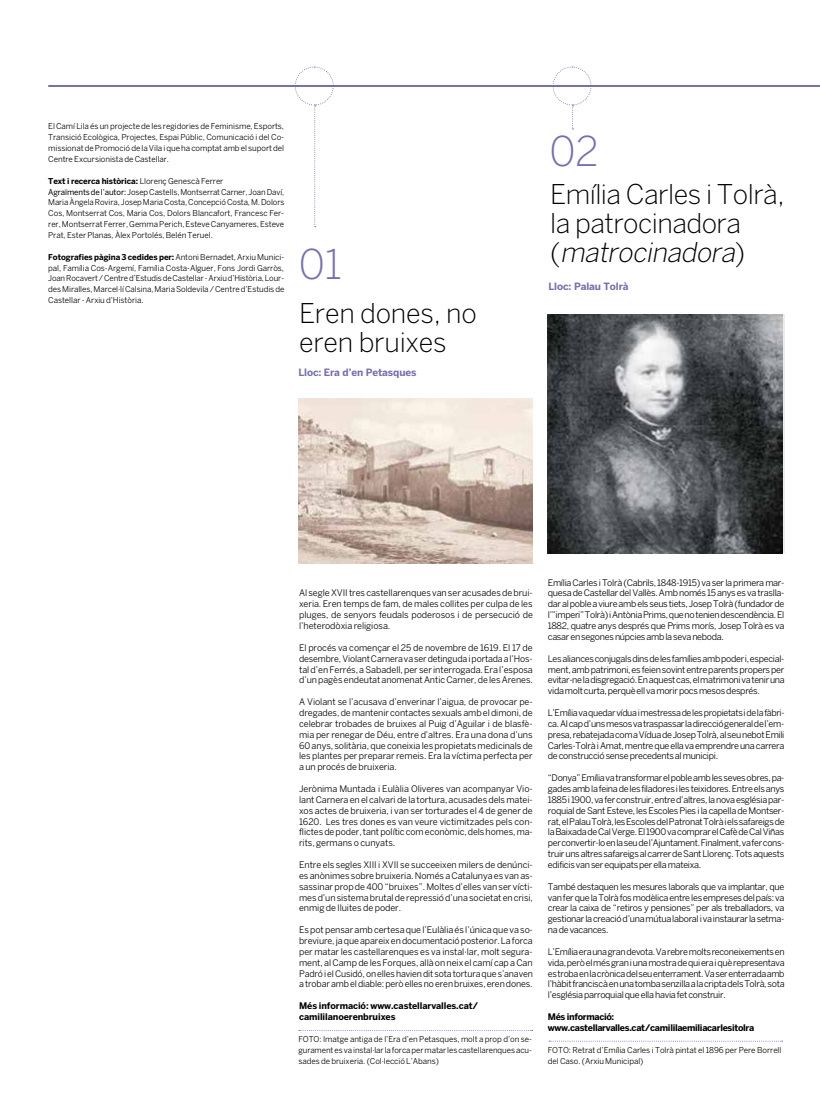
<style>
.page{position:relative;width:820px;height:1106px;background:#fff}
.page>*{position:absolute;margin:0;border:0;box-sizing:border-box;transform-origin:0 0}
.t1{font:300 40.7px "Benton Sans";color:#7570ac}
.t2{font:300 27px/29px "Benton Sans";letter-spacing:-.02em;color:#000}
.t3{font:700 10px "Benton Sans";letter-spacing:-.01em;color:#7570ac}
.t4{font:9px/10.9px "Benton Sans";letter-spacing:-.025em;color:#000;text-align:justify}
.t5{font:700 9px/10.9px "Benton Sans";letter-spacing:-.035em;color:#000}
.t6{font:700 9px/10.9px "Benton Sans";letter-spacing:-.01em;color:#000}
.t7{font:8px/10.9px "Benton Sans";letter-spacing:-.005em;color:#000;text-align:justify}
.s1{font-weight:700}
.s2{font-style:inherit}
.s3{font-style:italic}
</style>
<div class="page">
<img style="left:298px;top:399px;width:234px;height:165px">
<img style="left:547px;top:314px;width:235px;height:239px">
<hr style="left:48px;top:85px;width:771px;height:2px;background:#7570ac">
<svg style="left:295px;top:66px;width:39px;height:161px"></svg>
<svg style="left:549px;top:1040px;width:233px;height:1px"></svg>
<svg style="left:552px;top:66px;width:39px;height:63px"></svg>
<p class="t7" style="left:48px;top:121px;width:237px">El Camí Lila és un projecte de les regidories de Feminisme, Esports, Transició Ecològica, Projectes, Espai Públic, Comunicació i del Co&shy;missionat de Promoció de la Vila i que ha comptat amb el suport del Centre Excursionista de Castellar.</p>
<p class="t7" style="left:48px;top:175px;width:237px;text-align:left"><span class="s1">Text i recerca històrica:</span> Llorenç Genescà Ferrer<br><span class="s2">Agraïments de l’autor:</span> Josep Castells, Montserrat Carner, Joan Daví, Maria Àngela Rovira, Josep Maria Costa, Concepció Costa, M. Dolors Cos, Montserrat Cos, Maria Cos, Dolors Blancafort, Francesc Fer&shy;rer, Montserrat Ferrer, Gemma Perich, Esteve Canyameres, Esteve Prat, Ester Planas, Àlex Portolés, Belén Teruel.</p>
<p class="t7" style="left:48px;top:251px;width:237px"><span class="s1">Fotografies pàgina 3 cedides per:</span> Antoni Bernadet, Arxiu Munici&shy;pal, Família Cos-Argemí, Família Costa-Alguer, Fons Jordi Garròs, Joan Rocavert / Centre d’Estudis de Castellar - Arxiu d’Història, Lour&shy;des Miralles, Marcel·lí Calsina, Maria Soldevila / Centre d’Estudis de Castellar - Arxiu d’Història.</p>
<h1 class="t1" style="left:299px;top:240px;width:45px">01</h1>
<h2 class="t2" style="left:299px;top:298px;width:179px">Eren dones, no eren bruixes</h2>
<p class="t3" style="left:298px;top:366px;width:119px">Lloc: Era d’en Petasques</p>
<h1 class="t1" style="left:549px;top:127px;width:51px">02</h1>
<h2 class="t2" style="left:550px;top:180px;width:236px">Emília Carles i Tolrà, la patrocinadora<br>( <span class="s3">matrocinadora</span>)</h2>
<p class="t3" style="left:548px;top:280px;width:82px">Lloc: Palau Tolrà</p>
<p class="t4" style="left:547px;top:577px;width:238px">Emília Carles i Tolrà (Cabrils, 1848-1915) va ser la primera mar&shy;quesa de Castellar del Vallès. Amb només 15 anys es va traslla&shy;dar al poble a viure amb els seus tiets, Josep Tolrà (fundador de l’”imperi” Tolrà) i Antònia Prims, que no tenien descendència. El 1882, quatre anys després que Prims morís, Josep Tolrà es va casar en segones núpcies amb la seva neboda.</p>
<p class="t4" style="left:547px;top:653px;width:238px">Les aliances conjugals dins de les famílies amb poder i, especial&shy;ment, amb patrimoni, es feien sovint entre parents propers per evitar-ne la disgregació. En aquest cas, el matrimoni va tenir una vida molt curta, perquè ell va morir pocs mesos després.</p>
<p class="t4" style="left:547px;top:707px;width:238px">L’Emília va quedar vídua i mestressa de les propietats i de la fàbri&shy;ca. Al cap d’uns mesos va traspassar la direcció general de l’em&shy;presa, rebatejada com a Vídua de Josep Tolrà, al seu nebot Emili Carles-Tolrà i Amat, mentre que ella va emprendre una carrera de construcció sense precedents al municipi.</p>
<p class="t4" style="left:547px;top:772px;width:238px">“Donya” Emília va transformar el poble amb les seves obres, pa&shy;gades amb la feina de les filadores i les teixidores. Entre els anys 1885 i 1900, va fer construir, entre d’altres, la nova església par&shy;roquial de Sant Esteve, les Escoles Pies i la capella de Montser&shy;rat, el Palau Tolrà, les Escoles del Patronat Tolrà i els safareigs de la Baixada de Cal Verge. El 1900 va comprar el Cafè de Cal Viñas per convertir-lo en la seu de l’Ajuntament. Finalment, va fer cons&shy;truir uns altres safareigs al carrer de Sant Llorenç. Tots aquests edificis van ser equipats per ella mateixa.</p>
<p class="t4" style="left:547px;top:881px;width:238px">També destaquen les mesures laborals que va implantar, que van fer que la Tolrà fos modèlica entre les empreses del país: va crear la caixa de “retiros y pensiones” per als treballadors, va gestionar la creació d’una mútua laboral i va instaurar la setma&shy;na de vacances.</p>
<p class="t4" style="left:547px;top:946px;width:238px">L’Emília era una gran devota. Va rebre molts reconeixements en vida, però el més gran i una mostra de qui era i què representava es troba en la crònica del seu enterrament. Va ser enterrada amb l’hàbit franciscà en una tomba senzilla a la cripta dels Tolrà, sota l’església parroquial que ella havia fet construir.</p>
<p class="t5" style="left:547px;top:1011px;width:208px">Més informació: www.castellarvalles.cat/camililaemiliacarlesitolra</p>
<p class="t4" style="left:299px;top:587px;width:235px">Al segle XVII tres castellarenques van ser acusades de brui&shy;xeria. Eren temps de fam, de males collites per culpa de les pluges, de senyors feudals poderosos i de persecució de l’heterodòxia religiosa.</p>
<p class="t4" style="left:299px;top:642px;width:235px">El procés va començar el 25 de novembre de 1619. El 17 de desembre, Violant Carnera va ser detinguda i portada a l’Hos&shy;tal d’en Ferrés, a Sabadell, per ser interrogada. Era l’esposa d’un pagès endeutat anomenat Antic Carner, de les Arenes.</p>
<p class="t4" style="left:299px;top:696px;width:235px">A Violant se l’acusava d’enverinar l’aigua, de provocar pe&shy;dregades, de mantenir contactes sexuals amb el dimoni, de celebrar trobades de bruixes al Puig d’Aguilar i de blasfè&shy;mia per renegar de Déu, entre d’altres. Era una dona d’uns 60 anys, solitària, que coneixia les propietats medicinals de les plantes per preparar remeis. Era la víctima perfecta per a un procés de bruixeria.</p>
<p class="t4" style="left:299px;top:783px;width:235px">Jerònima Muntada i Eulàlia Oliveres van acompanyar Vio&shy;lant Carnera en el calvari de la tortura, acusades dels matei&shy;xos actes de bruixeria, i van ser torturades el 4 de gener de 1620. Les tres dones es van veure victimitzades pels con&shy;flictes de poder, tant polític com econòmic, dels homes, ma&shy;rits, germans o cunyats.</p>
<p class="t4" style="left:299px;top:859px;width:235px">Entre els segles XIII i XVII se succeeixen milers de denúnci&shy;es anònimes sobre bruixeria. Només a Catalunya es van as&shy;sassinar prop de 400 “bruixes”. Moltes d’elles van ser vícti&shy;mes d’un sistema brutal de repressió d’una societat en crisi, enmig de lluites de poder.</p>
<p class="t4" style="left:299px;top:924px;width:235px">Es pot pensar amb certesa que l’Eulàlia és l’única que va so&shy;breviure, ja que apareix en documentació posterior. La forca per matar les castellarenques es va instal·lar, molt segura&shy;ment, al Camp de les Forques, allà on neix el camí cap a Can Padró i el Cusidó, on elles havien dit sota tortura que s’anaven a trobar amb el diable: però elles no eren bruixes, eren dones.</p>
<p class="t6" style="left:299px;top:1000px;width:181px">Més informació: www.castellarvalles.cat/ camililanoerenbruixes</p>
<p class="t7" style="left:298px;top:1033px;width:235px">FOTO: Imatge antiga de l’Era d’en Petasques, molt a prop d’on se&shy;gurament es va instal·lar la forca per matar les castellarenques acu&shy;sades de bruixeria. (Col·lecció L’Abans)</p>
<p class="t7" style="left:547px;top:1044px;width:235px">FOTO: Retrat d’Emília Carles i Tolrà pintat el 1896 per Pere Borrell del Caso. (Arxiu Municipal)</p>
</div>
